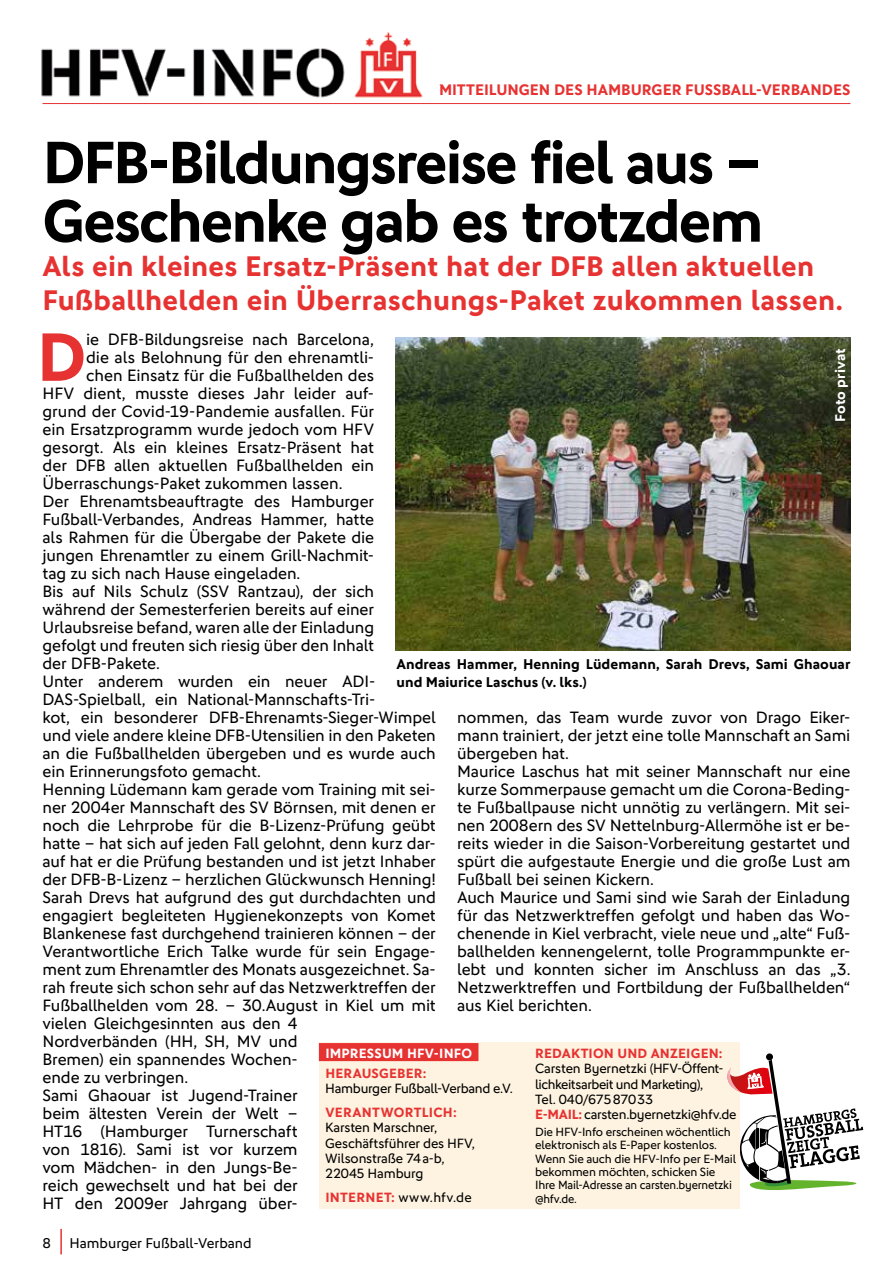
<style>
.page{position:relative;width:893px;height:1263px;background:#fff}
.page>*{position:absolute;margin:0;border:0;box-sizing:border-box;transform-origin:0 0}
.t1{font:700 68.7px "DFB Sans";color:#e73232}
.t2{font:700 60px/58.5px "DFB Sans";letter-spacing:-.035em;color:#000}
.t3{font:700 28.5px/34.2px "DFB Sans";letter-spacing:.01em;color:#e73232}
.t4{font:16.5px/18px "DFB Sans";letter-spacing:-.005em;color:#000}
.t5{font:700 15.3px "DFB Sans";color:#e73232}
.t6{font:700 14.25px/18px "DFB Sans";letter-spacing:.005em;color:#000}
.t7{font:14.25px "DFB Sans";color:#000}
.t8{font:700 14.25px "DFB Sans";color:#fff}
.t9{font:13.5px/15.5px "DFB Sans";letter-spacing:-.02em;color:#000}
.t10{font:700 13.5px "DFB Sans";letter-spacing:.02em;color:#e73232}
.t11{font:700 13.5px "DFB Sans";letter-spacing:.015em;color:#fff}
.t12{font:12px/13.4px "DFB Sans";letter-spacing:-.015em;color:#000}
.s1{font-weight:700;color:#e73232}
</style>
<div class="page">
<hr style="left:60px;top:1229px;width:2px;height:25px;background:#e73232">
<img style="left:41px;top:32px;width:382px;height:66px">
<hr style="left:43px;top:103px;width:807px;height:1px;background:#e73232">
<div style="left:319px;top:1042px;width:421px;height:167px;background:#fef3e0"></div>
<div style="left:319px;top:1043px;width:159px;height:18px;background:#e73232"></div>
<svg style="left:727px;top:1059px;width:136px;height:131px"></svg>
<div style="left:766px;top:1053px;width:7px;height:7px;background:#000;border-radius:50%"></div>
<img style="left:395px;top:338px;width:455px;height:313px">
<p class="t5" style="left:439px;top:80px;width:413px">MITTEILUNGEN DES HAMBURGER FUSSBALL-VERBANDES</p>
<h2 class="t2" style="left:43px;top:132px;width:722px">DFB-Bildungsreise fiel aus –<br>Geschenke gab es trotzdem</h2>
<h3 class="t3" style="left:43px;top:248px;width:802px">Als ein kleines Ersatz-Präsent hat der DFB allen aktuellen<br>Fußballhelden ein Überraschungs-Paket zukommen lassen.</h3>
<h1 class="t1" style="left:37px;top:316px;width:51px">D</h1>
<p class="t4" style="left:86px;top:330px;width:289px">ie DFB-Bildungsreise nach Barcelona,</p>
<p class="t8" style="left:832px;top:422px;width:75px;rotate:-90deg">Foto privat</p>
<p class="t4" style="left:86px;top:348px;width:289px">die als Belohnung für den ehrenamtli-</p>
<p class="t4" style="left:86px;top:366px;width:289px">chen Einsatz für die Fußballhelden des</p>
<p class="t4" style="left:43px;top:384px;width:333px">HFV dient, musste dieses Jahr leider auf-</p>
<p class="t4" style="left:43px;top:402px;width:333px">grund der Covid-19-Pandemie ausfallen. Für</p>
<p class="t4" style="left:43px;top:420px;width:333px">ein Ersatzprogramm wurde jedoch vom HFV</p>
<p class="t4" style="left:43px;top:438px;width:333px">gesorgt. Als ein kleines Ersatz-Präsent hat</p>
<p class="t4" style="left:43px;top:456px;width:333px">der DFB allen aktuellen Fußballhelden ein</p>
<p class="t4" style="left:43px;top:474px;width:302px">Überraschungs-Paket zukommen lassen.</p>
<p class="t4" style="left:43px;top:492px;width:333px">Der Ehrenamtsbeauftragte des Hamburger</p>
<p class="t4" style="left:43px;top:510px;width:333px">Fußball-Verbandes, Andreas Hammer, hatte</p>
<p class="t4" style="left:43px;top:528px;width:333px">als Rahmen für die Übergabe der Pakete die</p>
<p class="t4" style="left:43px;top:546px;width:333px">jungen Ehrenamtler zu einem Grill-Nachmit-</p>
<p class="t4" style="left:43px;top:564px;width:259px">tag zu sich nach Hause eingeladen.</p>
<p class="t4" style="left:43px;top:582px;width:333px">Bis auf Nils Schulz (SSV Rantzau), der sich</p>
<p class="t4" style="left:43px;top:600px;width:333px">während der Semesterferien bereits auf einer</p>
<p class="t4" style="left:43px;top:618px;width:333px">Urlaubsreise befand, waren alle der Einladung</p>
<p class="t4" style="left:43px;top:636px;width:333px">gefolgt und freuten sich riesig über den Inhalt</p>
<p class="t4" style="left:43px;top:654px;width:119px">der DFB-Pakete.</p>
<p class="t4" style="left:43px;top:672px;width:334px">Unter anderem wurden ein neuer ADI-</p>
<p class="t4" style="left:43px;top:690px;width:334px">DAS-Spielball, ein National-Mannschafts-Tri-</p>
<p class="t4" style="left:43px;top:708px;width:395px">kot, ein besonderer DFB-Ehrenamts-Sieger-Wimpel</p>
<p class="t4" style="left:43px;top:726px;width:395px">und viele andere kleine DFB-Utensilien in den Paketen</p>
<p class="t4" style="left:43px;top:744px;width:395px">an die Fußballhelden übergeben und es wurde auch</p>
<p class="t4" style="left:43px;top:762px;width:220px">ein Erinnerungsfoto gemacht.</p>
<p class="t4" style="left:43px;top:780px;width:395px">Henning Lüdemann kam gerade vom Training mit sei-</p>
<p class="t4" style="left:43px;top:798px;width:395px">ner 2004er Mannschaft des SV Börnsen, mit denen er</p>
<p class="t4" style="left:43px;top:816px;width:395px">noch die Lehrprobe für die B-Lizenz-Prüfung geübt</p>
<p class="t4" style="left:43px;top:834px;width:395px">hatte – hat sich auf jeden Fall gelohnt, denn kurz dar-</p>
<p class="t4" style="left:43px;top:852px;width:395px">auf hat er die Prüfung bestanden und ist jetzt Inhaber</p>
<p class="t4" style="left:43px;top:870px;width:395px">der DFB-B-Lizenz – herzlichen Glückwunsch Henning!</p>
<p class="t4" style="left:43px;top:888px;width:395px">Sarah Drevs hat aufgrund des gut durchdachten und</p>
<p class="t4" style="left:43px;top:906px;width:395px">engagiert begleiteten Hygienekonzepts von Komet</p>
<p class="t4" style="left:43px;top:924px;width:395px">Blankenese fast durchgehend trainieren können – der</p>
<p class="t4" style="left:43px;top:942px;width:395px">Verantwortliche Erich Talke wurde für sein Engage-</p>
<p class="t4" style="left:43px;top:960px;width:395px">ment zum Ehrenamtler des Monats ausgezeichnet. Sa-</p>
<p class="t4" style="left:43px;top:978px;width:395px">rah freute sich schon sehr auf das Netzwerktreffen der</p>
<p class="t4" style="left:43px;top:996px;width:395px">Fußballhelden vom 28. – 30.August in Kiel um mit</p>
<p class="t4" style="left:43px;top:1014px;width:257px">vielen Gleichgesinnten aus den 4</p>
<p class="t4" style="left:43px;top:1032px;width:257px">Nordverbänden (HH, SH, MV und</p>
<p class="t4" style="left:43px;top:1050px;width:257px">Bremen) ein spannendes Wochen-</p>
<p class="t4" style="left:43px;top:1068px;width:147px">ende zu verbringen.</p>
<p class="t4" style="left:43px;top:1086px;width:257px">Sami Ghaouar ist Jugend-Trainer</p>
<p class="t4" style="left:43px;top:1104px;width:257px">beim ältesten Verein der Welt –</p>
<p class="t4" style="left:43px;top:1122px;width:257px">HT16 (Hamburger Turnerschaft</p>
<p class="t4" style="left:43px;top:1140px;width:257px">von 1816). Sami ist vor kurzem</p>
<p class="t4" style="left:43px;top:1158px;width:257px">vom Mädchen- in den Jungs-Be-</p>
<p class="t4" style="left:43px;top:1176px;width:257px">reich gewechselt und hat bei der</p>
<p class="t4" style="left:43px;top:1194px;width:257px">HT den 2009er Jahrgang über-</p>
<p class="t6" style="left:396px;top:655px;width:455px">Andreas Hammer, Henning Lüdemann, Sarah Drevs, Sami Ghaouar und Maiurice Laschus (v. lks.)</p>
<p class="t4" style="left:457px;top:708px;width:395px">nommen, das Team wurde zuvor von Drago Eiker&shy;mann trainiert, der jetzt eine tolle Mannschaft an Sami übergeben hat.<br>Maurice Laschus hat mit seiner Mannschaft nur eine kurze Sommerpause gemacht um die Corona-Beding&shy;te Fußballpause nicht unnötig zu verlängern. Mit sei&shy;nen 2008ern des SV Nettelnburg-Allermöhe ist er be&shy;reits wieder in die Saison-Vorbereitung gestartet und spürt die aufgestaute Energie und die große Lust am Fußball bei seinen Kickern.<br>Auch Maurice und Sami sind wie Sarah der Einladung für das Netzwerktreffen gefolgt und haben das Wo&shy;chenende in Kiel verbracht, viele neue und „alte“ Fuß&shy;ballhelden kennengelernt, tolle Programmpunkte er&shy;lebt und konnten sicher im Anschluss an das „3.<br>Netzwerktreffen und Fortbildung der Fußballhelden“ aus Kiel berichten.</p>
<p class="t11" style="left:325px;top:1045px;width:148px">IMPRESSUM HFV-INFO</p>
<p class="t10" style="left:325px;top:1065px;width:103px">HERAUSGEBER:</p>
<p class="t9" style="left:325px;top:1080px;width:189px">Hamburger Fußball-Verband e.V.</p>
<p class="t10" style="left:325px;top:1104px;width:133px">VERANTWORTLICH:</p>
<p class="t9" style="left:325px;top:1120px;width:151px">Karsten Marschner,<br>Geschäftsführer des HFV,<br>Wilsonstraße 74a-b,<br>22045 Hamburg</p>
<p class="t9" style="left:325px;top:1190px;width:148px"><span class="s1">INTERNET:</span> www.hfv.de</p>
<p class="t10" style="left:535px;top:1045px;width:189px">REDAKTION UND ANZEIGEN:</p>
<p class="t9" style="left:535px;top:1061px;width:203px">Carsten Byernetzki (HFV-Öffent&shy;lichkeitsarbeit und Marketing),<br>Tel. 040/67587033<br><span class="s1">E-MAIL:</span> carsten.byernetzki@hfv.de</p>
<p class="t12" style="left:535px;top:1125px;width:202px">Die HFV-Info erscheinen wöchentlich elektronisch als E-Paper kostenlos.<br>Wenn Sie auch die HFV-Info per E-Mail bekommen möchten, schicken Sie<br>Ihre Mail-Adresse an carsten.byernetzki @hfv.de.</p>
<p class="t7" style="left:43px;top:1235px;width:10px">8</p>
<p class="t7" style="left:69px;top:1235px;width:184px">Hamburger Fußball-Verband</p>
</div>
